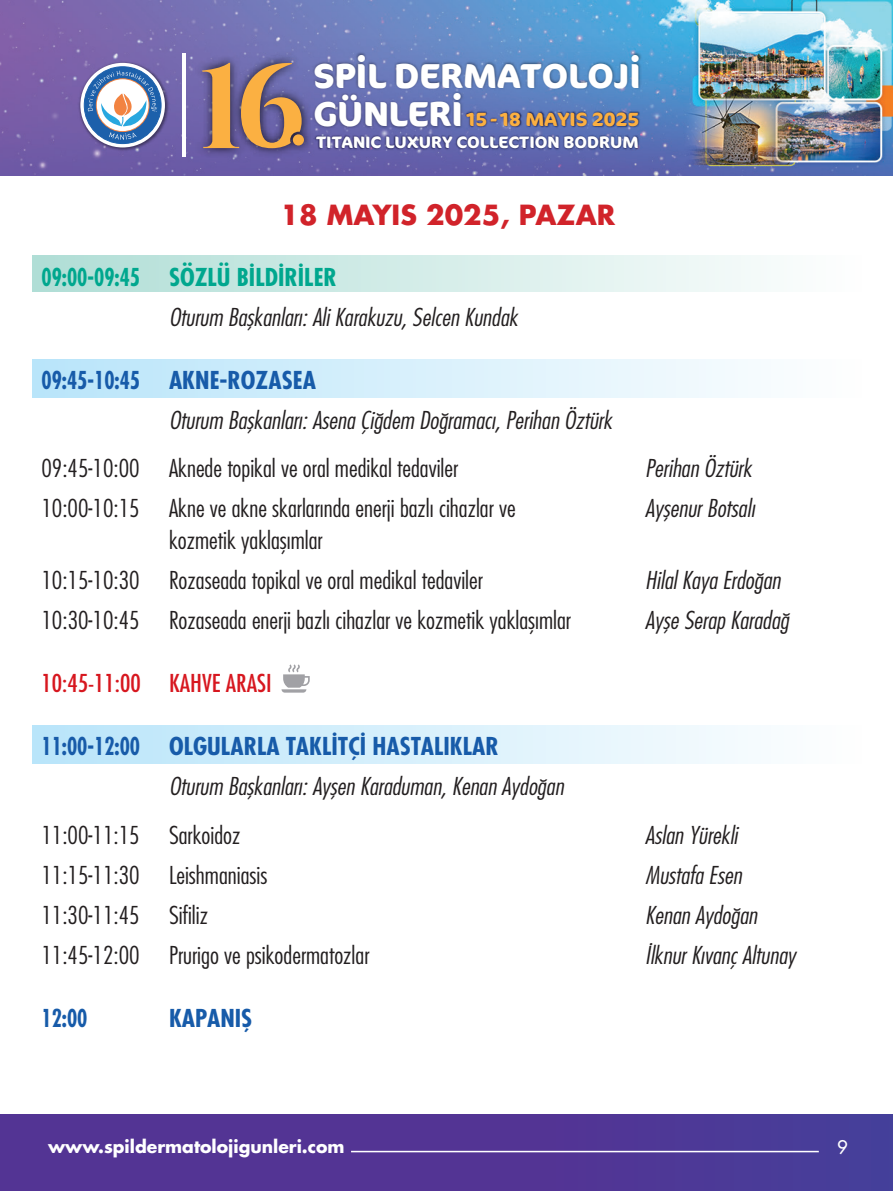
<style>
.page{position:relative;width:893px;height:1191px;background:#fff}
.page>*{position:absolute;margin:0;border:0;box-sizing:border-box;transform-origin:0 0}
.t1{font:700 34.8px/38.4px "Cocon";color:#fff}
.t2{font:27px "Futura Bold Tr";color:#d1232a}
.t3{font:24px/39.9px "Futura Cond Light Tr";color:#231f20;scale:1.05 1}
.t4{font:24px "Futura Cond Light Ita Tr";color:#231f20;scale:1.05 1}
.t5{font:24px "Futura Cond Bold Tr";color:#175ba9;scale:.87 1}
.t6{font:24px "Futura Cond Bold Tr";color:#00a78e;scale:.87 1}
.t7{font:24px "Futura Cond Nr Tr";color:#d7171f;scale:1.05 1}
.t8{font:24px "Futura Cond Bold Tr";color:#175ba9;scale:1.05 1}
.t9{font:700 19.2px "Cocon";color:#fbb042}
.t10{font:18.3px "Futura Normal Tr";color:#fff}
.t11{font:17.4px "Futura Bold Tr";color:#fff}
.t12{font:700 16.5px "Cocon";color:#fff}
</style>
<div class="page">
<img style="left:0;top:0;width:893px;height:176px">
<div style="left:0;top:1115px;width:893px;height:76px;background:#533494"></div>
<hr style="left:182px;top:53px;width:3px;height:104px;background:#fff">
<img style="left:78px;top:60px;width:92px;height:93px">
<svg style="left:80px;top:63px;width:85px;height:84px"></svg>
<div style="left:84px;top:67px;width:77px;height:77px;background:#1c60ab;border-radius:50%"></div>
<div style="left:84px;top:66px;width:77px;height:78px;border:1px solid #1c60ab;border-radius:50%"></div>
<svg style="left:88px;top:71px;width:69px;height:69px"></svg>
<img style="left:318px;top:51px;width:328px;height:90px">
<img style="left:189px;top:49px;width:129px;height:113px">
<svg style="left:202px;top:61px;width:100px;height:87px;background:#a37f6f"></svg>
<div style="left:293px;top:134px;width:11px;height:11px;background:#fbb042;border-radius:50%"></div>
<img style="left:314px;top:132px;width:329px;height:24px">
<img style="left:464px;top:107px;width:179px;height:28px">
<hr style="left:351px;top:1150px;width:468px;height:2px;background:#fff">
<div style="left:32px;top:255px;width:829px;height:37px;background:linear-gradient(to right,#afddd5,#fefefe)"></div>
<div style="left:32px;top:359px;width:829px;height:39px;background:linear-gradient(to right,#b8e4fa,#fefefe)"></div>
<div style="left:32px;top:725px;width:829px;height:38px;background:linear-gradient(to right,#b8e4fa,#fefefe)"></div>
<svg style="left:281px;top:664px;width:29px;height:28px"></svg>
<h1 class="t1" style="left:313px;top:57px;width:329px">SPİL DERMATOLOJİ<br>GÜNLERİ</h1>
<p class="t12" style="left:316px;top:132px;width:324px">TITANIC LUXURY COLLECTION BODRUM</p>
<p class="t9" style="left:466px;top:107px;width:174px">15- 18 MAYIS 2025</p>
<p class="t2" style="left:281px;top:196px;width:336px">18 MAYIS 2025, PAZAR</p>
<p class="t6" style="left:41px;top:261px;width:341px">09:00-09:45 SÖZLÜ BİLDİRİLER</p>
<p class="t4" style="left:169px;top:302px;width:334px">Oturum Başkanları: Ali Karakuzu, Selcen Kundak</p>
<p class="t5" style="left:41px;top:364px;width:317px">09:45-10:45 AKNE-ROZASEA</p>
<p class="t4" style="left:169px;top:405px;width:423px">Oturum Başkanları: Asena Çiğdem Doğramacı, Perihan Öztürk</p>
<p class="t3" style="left:41px;top:448px;width:398px">09:45-10:00 Aknede topikal ve oral medikal tedaviler</p>
<p class="t4" style="left:645px;top:453px;width:103px">Perihan Öztürk</p>
<p class="t3" style="left:41px;top:488px;width:453px">10:00-10:15 Akne ve akne skarlarında enerji bazlı cihazlar ve</p>
<p class="t4" style="left:645px;top:493px;width:106px">Ayşenur Botsalı</p>
<p class="t3" style="left:41px;top:519px;width:422px;text-indent:128px">kozmetik yaklaşımlar<br>10:15-10:30 Rozaseada topikal ve oral medikal tedaviler</p>
<p class="t4" style="left:645px;top:565px;width:130px">Hilal Kaya Erdoğan</p>
<p class="t3" style="left:41px;top:599px;width:506px">10:30-10:45 Rozaseada enerji bazlı cihazlar ve kozmetik yaklaşımlar</p>
<p class="t4" style="left:645px;top:605px;width:138px">Ayşe Serap Karadağ</p>
<p class="t7" style="left:41px;top:668px;width:221px">10:45-11:00 KAHVE ARASI</p>
<p class="t5" style="left:41px;top:730px;width:527px">11:00-12:00 OLGULARLA TAKLİTÇİ HASTALIKLAR</p>
<p class="t4" style="left:169px;top:771px;width:377px">Oturum Başkanları: Ayşen Karaduman, Kenan Aydoğan</p>
<p class="t3" style="left:41px;top:814px;width:191px">11:00-11:15 Sarkoidoz</p>
<p class="t4" style="left:645px;top:819px;width:89px">Aslan Yürekli</p>
<p class="t3" style="left:41px;top:854px;width:217px">11:15-11:30 Leishmaniasis</p>
<p class="t4" style="left:645px;top:859px;width:93px">Mustafa Esen</p>
<p class="t3" style="left:41px;top:894px;width:160px">11:30-11:45 Sifiliz</p>
<p class="t4" style="left:645px;top:899px;width:108px">Kenan Aydoğan</p>
<p class="t3" style="left:41px;top:934px;width:314px">11:45-12:00 Prurigo ve psikodermatozlar</p>
<p class="t4" style="left:645px;top:939px;width:145px">İlknur Kıvanç Altunay</p>
<p class="t5" style="left:41px;top:1002px;width:54px">12:00</p>
<p class="t8" style="left:169px;top:1002px;width:81px">KAPANIŞ</p>
<p class="t11" style="left:48px;top:1133px;width:298px">www.spildermatolojigunleri.com</p>
<p class="t10" style="left:837px;top:1135px;width:12px">9</p>
</div>
